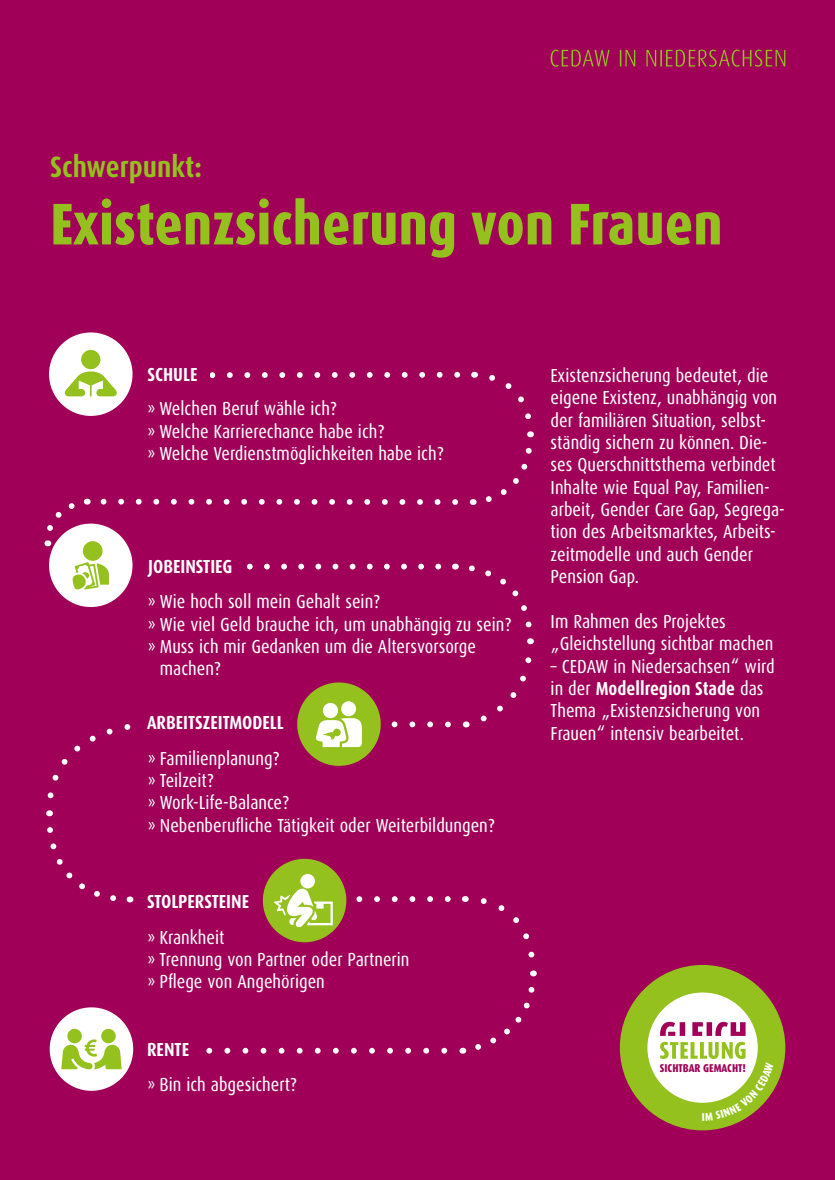
<style>
.page{position:relative;width:835px;height:1180px;background:#fff}
.page>*{position:absolute;margin:0;border:0;box-sizing:border-box;transform-origin:0 0}
.t1{font:800 58.87px "Dax Condensed";color:#95c11f}
.t2{font:700 29.43px "Dax Condensed";color:#95c11f}
.t3{font:18.83px/22.4px "Dax Condensed";color:#fff}
.t4{font:700 18.83px "Dax Condensed";color:#fff}
.t5{font:800 11.38px "Dax Condensed";color:#a00057}
.s1{font-weight:700}
</style>
<div class="page">
<div style="left:0;top:0;width:834px;height:1180px;background:#a00057"></div>
<svg style="left:550px;top:50px;width:235px;height:17px"></svg>
<svg style="left:246px;top:563px;width:196px;height:6px"></svg>
<svg style="left:469px;top:565px;width:65px;height:79px"></svg>
<svg style="left:465px;top:657px;width:67px;height:71px"></svg>
<svg style="left:46px;top:724px;width:85px;height:92px"></svg>
<svg style="left:47px;top:827px;width:83px;height:76px"></svg>
<svg style="left:480px;top:898px;width:57px;height:78px"></svg>
<svg style="left:462px;top:986px;width:73px;height:68px"></svg>
<svg style="left:210px;top:371px;width:265px;height:7px"></svg>
<svg style="left:489px;top:375px;width:45px;height:62px"></svg>
<svg style="left:472px;top:447px;width:60px;height:58px"></svg>
<svg style="left:87px;top:498px;width:371px;height:7px"></svg>
<svg style="left:44px;top:503px;width:31px;height:43px"></svg>
<div style="left:49px;top:332px;width:83px;height:84px;background:#fff;border-radius:50%"></div>
<div style="left:49px;top:523px;width:83px;height:84px;background:#fff;border-radius:50%"></div>
<div style="left:297px;top:682px;width:83px;height:84px;background:#95c11f;border-radius:50%"></div>
<div style="left:341px;top:701px;width:15px;height:15px;background:#fff;border-radius:50%"></div>
<svg style="left:297px;top:718px;width:154px;height:29px"></svg>
<div style="left:323px;top:703px;width:15px;height:15px;background:#fff;border-radius:50%"></div>
<div style="left:263px;top:859px;width:83px;height:83px;background:#95c11f;border-radius:50%"></div>
<div style="left:300px;top:874px;width:15px;height:14px;background:#fff;border-radius:50%"></div>
<svg style="left:262px;top:887px;width:203px;height:40px"></svg>
<div style="left:83px;top:541px;width:19px;height:20px;background:#95c11f;border-radius:50%"></div>
<svg style="left:72px;top:562px;width:37px;height:27px"></svg>
<div style="left:81px;top:350px;width:19px;height:19px;background:#95c11f;border-radius:50%"></div>
<svg style="left:65px;top:371px;width:52px;height:25px"></svg>
<div style="left:50px;top:1007px;width:83px;height:83px;background:#fff;border-radius:50%"></div>
<svg style="left:61px;top:1028px;width:383px;height:41px"></svg>
<svg style="left:619px;top:965px;width:166px;height:165px"></svg>
<h2 class="t2" style="left:50px;top:151px;width:153px">Schwerpunkt:</h2>
<h1 class="t1" style="left:50px;top:191px;width:674px">Existenzsicherung von Frauen</h1>
<p class="t4" style="left:148px;top:363px;width:51px">SCHULE</p>
<p class="t3" style="left:147px;top:398px;width:298px">» Welchen Beruf wähle ich?<br>» Welche Karrierechance habe ich?<br>» Welche Verdienstmöglichkeiten habe ich?</p>
<p class="t4" style="left:148px;top:556px;width:86px">JOBEINSTIEG</p>
<p class="t3" style="left:147px;top:591px;width:234px">» Wie hoch soll mein Gehalt sein?</p>
<p class="t3" style="left:147px;top:613px;width:365px">» Wie viel Geld brauche ich, um unabhängig zu sein?</p>
<p class="t3" style="left:147px;top:635px;width:330px">» Muss ich mir Gedanken um die Altersvorsorge</p>
<p class="t3" style="left:160px;top:658px;width:63px">machen?</p>
<p class="t4" style="left:147px;top:712px;width:138px">ARBEITSZEITMODELL</p>
<p class="t3" style="left:147px;top:747px;width:349px">» Familienplanung?<br>» Teilzeit?<br>» Work-Life-Balance?<br>» Nebenberufliche Tätigkeit oder Weiterbildungen?</p>
<p class="t4" style="left:147px;top:891px;width:104px">STOLPERSTEINE</p>
<p class="t3" style="left:147px;top:926px;width:264px">» Krankheit<br>» Trennung von Partner oder Partnerin » Pflege von Angehörigen</p>
<p class="t4" style="left:147px;top:1039px;width:44px">RENTE</p>
<p class="t3" style="left:147px;top:1073px;width:152px">» Bin ich abgesichert?</p>
<p class="t3" style="left:550px;top:364px;width:235px">Existenzsicherung bedeutet, die eigene Existenz, unabhängig von der familiären Situation, selbst&shy;ständig sichern zu können. Die&shy;ses Querschnittsthema verbindet<br>Inhalte wie Equal Pay, Familien&shy;arbeit, Gender Care Gap, Segrega&shy;tion des Arbeitsmarktes, Arbeits&shy;zeitmodelle und auch Gender<br>Pension Gap.</p>
<p class="t3" style="left:550px;top:610px;width:224px">Im Rahmen des Projektes „Gleichstellung sichtbar machen</p>
<p class="t3" style="left:550px;top:655px;width:225px">– CEDAW in Niedersachsen“ wird in der <span class="s1">Modellregion Stade</span> das<br>Thema „Existenzsicherung von<br>Frauen“ intensiv bearbeitet.</p>
<p class="t5" style="left:659px;top:1061px;width:87px">SICHTBAR GEMACHT!</p>
</div>
